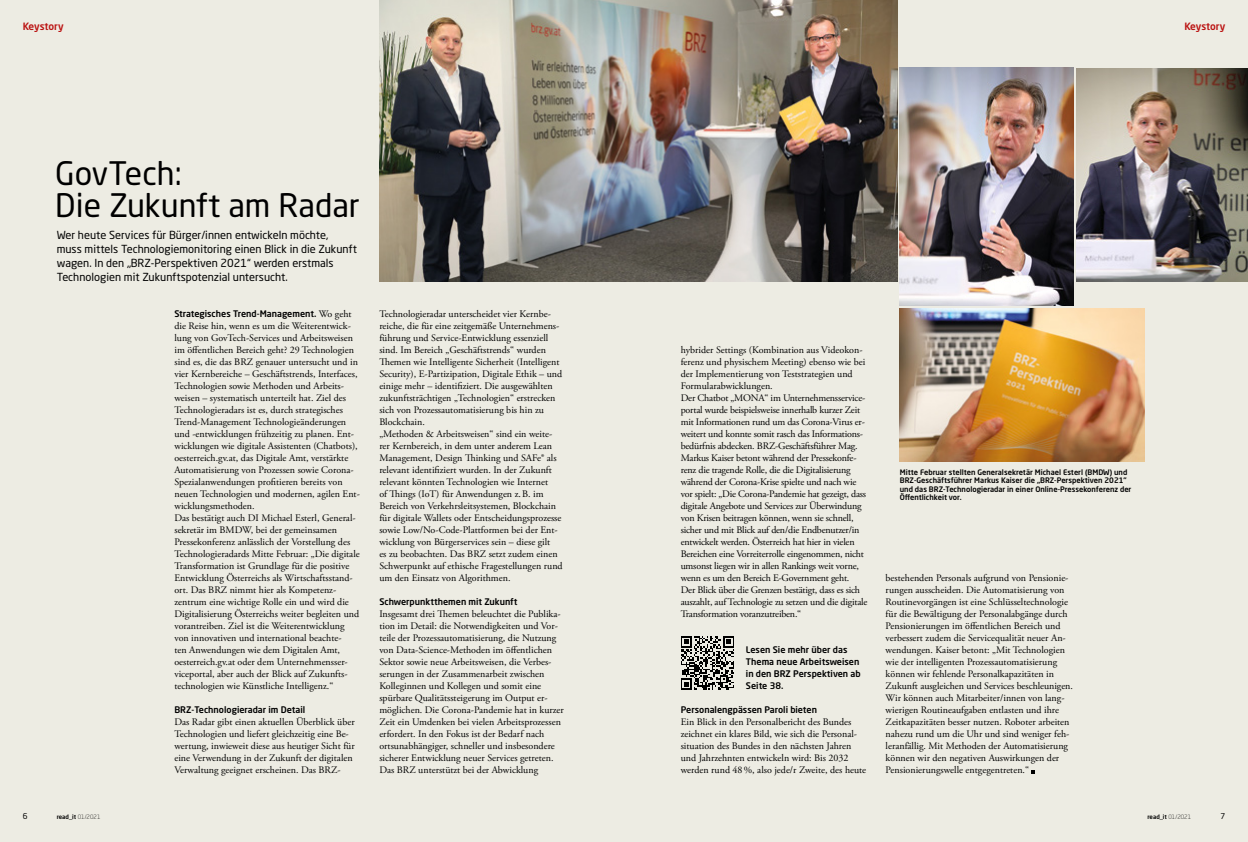
<style>
.page{position:relative;width:1248px;height:842px;background:#fff}
.page>*{position:absolute;margin:0;border:0;box-sizing:border-box;transform-origin:0 0}
.headline_1{font:32px/32px "Neo Sans Pro";color:#000}
.vorspann{font:11px/14px "Neo Sans Pro";color:#000}
.fliesstext{font:10px/12px "Adobe Garamond Pro";color:#000}
.fliesstext-2{font:10px/12px "Adobe Garamond Pro";letter-spacing:-.02em;color:#000}
.rubriktitel{font:500 10px "Neo Sans Pro";letter-spacing:-.01em;color:#ba1110}
.fliesstext-3{font:500 9px/12px "Neo Sans Pro";color:#000}
.t1{font:8px "Neo Sans Pro";color:#000}
.bildtext{font:500 7.5px/8.5px "Neo Sans Pro";color:#000}
.t2{font:500 6px "Neo Sans Pro";color:#000}
.s1{font-family:"Adobe Garamond Pro";font-weight:400;font-size:10px}
.s2{font-weight:300}
</style>
<div class="page">
<div style="left:0;top:0;width:624px;height:842px;background:#edece3"></div>
<div style="left:624px;top:0;width:623px;height:842px;background:#edece3"></div>
<img style="left:379px;top:0;width:517px;height:281px">
<img style="left:899px;top:68px;width:174px;height:238px">
<img style="left:1076px;top:68px;width:171px;height:213px">
<img style="left:899px;top:308px;width:245px;height:153px">
<img style="left:681px;top:636px;width:53px;height:53px">
<p class="rubriktitel" style="left:23px;top:20px;width:42px">Keystory</p>
<p class="rubriktitel" style="left:1184px;top:20px;width:42px">Keystory</p>
<h1 class="headline_1" style="left:55px;top:157px;width:306px">GovTech:<br>Die Zukunft am Radar</h1>
<h2 class="vorspann" style="left:57px;top:228px;width:302px">Wer heute Services für Bürger/innen entwickeln möchte,<br>muss mittels Technologiemonitoring einen Blick in die Zukunft wagen. In den „BRZ-Perspektiven 2021“ werden erstmals Technologien mit Zukunftspotenzial untersucht.</h2>
<p class="fliesstext-3" style="left:174px;top:308px;width:179px">Strategisches Trend-Management. <span class="s1">Wo geht</span></p>
<p class="fliesstext" style="left:174px;top:320px;width:187px">die Reise hin, wenn es um die Weiterentwick&shy;lung von GovTech-Services und Arbeitsweisen im öffentlichen Bereich geht? 29 Technologien sind es, die das BRZ genauer untersucht und in vier Kernbereiche – Geschäftstrends, Interfaces, Technologien sowie Methoden und Arbeits&shy;weisen – systematisch unterteilt hat. Ziel des Technologieradars ist es, durch strategisches Trend-Management Technologieänderungen und -entwicklungen frühzeitig zu planen. Ent&shy;wicklungen wie digitale Assistenten (Chatbots), oesterreich.gv.at, das Digitale Amt, verstärkte Automatisierung von Prozessen sowie Corona-Spezialanwendungen profitieren bereits von neuen Technologien und modernen, agilen Ent&shy;wicklungsmethoden.<br>Das bestätigt auch DI Michael Esterl, General&shy;sekretär im BMDW, bei der gemeinsamen Pressekonferenz anlässlich der Vorstellung des Technologieradards Mitte Februar: „Die digitale Transformation ist Grundlage für die positive Entwicklung Österreichs als Wirtschaftsstand&shy;ort. Das BRZ nimmt hier als Kompetenz&shy;zentrum eine wichtige Rolle ein und wird die Digitalisierung Österreichs weiter begleiten und vorantreiben. Ziel ist die Weiterentwicklung von innovativen und international beachte-<br>ten Anwendungen wie dem Digitalen Amt, oesterreich.gv.at oder dem Unternehmensser&shy;viceportal, aber auch der Blick auf Zukunfts&shy;technologien wie Künstliche Intelligenz.“</p>
<p class="fliesstext-3" style="left:174px;top:704px;width:132px">BRZ-Technologieradar im Detail</p>
<p class="fliesstext" style="left:174px;top:716px;width:182px">Das Radar gibt einen aktuellen Überblick über Technologien und liefert gleichzeitig eine Be&shy;wertung, inwieweit diese aus heutiger Sicht für eine Verwendung in der Zukunft der digitalen Verwaltung geeignet erscheinen. Das BRZ-</p>
<p class="fliesstext" style="left:379px;top:308px;width:185px">Technologieradar unterscheidet vier Kernbe&shy;reiche, die für eine zeitgemäße Unternehmens&shy;führung und Service-Entwicklung essenziell sind. Im Bereich „Geschäftstrends“ wurden Themen wie Intelligente Sicherheit (Intelligent Security), E-Partizipation, Digitale Ethik – und einige mehr – identifiziert. Die ausgewählten zukunftsträchtigen „Technologien“ erstrecken sich von Prozessautomatisierung bis hin zu Blockchain.<br>„Methoden &amp; Arbeitsweisen“ sind ein weite&shy;rer Kernbereich, in dem unter anderem Lean Management, Design Thinking und SAFe® als relevant identifiziert wurden. In der Zukunft relevant könnten Technologien wie Internet<br>of Things (IoT) für Anwendungen z.B. im Bereich von Verkehrsleitsystemen, Blockchain für digitale Wallets oder Entscheidungsprozesse sowie Low/No-Code-Plattformen bei der Ent&shy;wicklung von Bürgerservices sein – diese gilt<br>es zu beobachten. Das BRZ setzt zudem einen Schwerpunkt auf ethische Fragestellungen rund um den Einsatz von Algorithmen.</p>
<p class="fliesstext-3" style="left:379px;top:596px;width:139px">Schwerpunktthemen mit Zukunft</p>
<p class="fliesstext" style="left:379px;top:608px;width:186px">Insgesamt drei Themen beleuchtet die Publika&shy;tion im Detail: die Notwendigkeiten und Vor&shy;teile der Prozessautomatisierung, die Nutzung von Data-Science-Methoden im öffentlichen Sektor sowie neue Arbeitsweisen, die Verbes&shy;serungen in der Zusammenarbeit zwischen Kolleginnen und Kollegen und somit eine spürbare Qualitätssteigerung im Output er&shy;möglichen. Die Corona-Pandemie hat in kurzer Zeit ein Umdenken bei vielen Arbeitsprozessen erfordert. In den Fokus ist der Bedarf nach ortsunabhängiger, schneller und insbesondere sicherer Entwicklung neuer Services getreten.<br>Das BRZ unterstützt bei der Abwicklung</p>
<p class="fliesstext-2" style="left:680px;top:344px;width:188px">hybrider Settings (Kombination aus Videokon&shy;ferenz und physischem Meeting) ebenso wie bei der Implementierung von Teststrategien und Formularabwicklungen.<br>Der Chatbot „MONA“ im Unternehmensservice&shy;portal wurde beispielsweise innerhalb kurzer Zeit mit Informationen rund um das Corona-Virus er&shy;weitert und konnte somit rasch das Informations&shy;bedürfnis abdecken. BRZ-Geschäftsführer Mag.<br>Markus Kaiser betont während der Pressekonfe&shy;renz die tragende Rolle, die die Digitalisierung während der Corona-Krise spielte und nach wie vor spielt: „Die Corona-Pandemie hat gezeigt, dass digitale Angebote und Services zur Überwindung von Krisen beitragen können, wenn sie schnell, sicher und mit Blick auf den/die Endbenutzer/in entwickelt werden. Österreich hat hier in vielen Bereichen eine Vorreiterrolle eingenommen, nicht umsonst liegen wir in allen Rankings weit vorne, wenn es um den Bereich E-Government geht.<br>Der Blick über die Grenzen bestätigt, dass es sich auszahlt, auf Technologie zu setzen und die digitale Transformation voranzutreiben.“</p>
<p class="fliesstext-3" style="left:746px;top:644px;width:116px">Lesen Sie mehr über das<br>Thema neue Arbeitsweisen in den BRZ Perspektiven ab<br>Seite 38.</p>
<p class="fliesstext-3" style="left:680px;top:704px;width:138px">Personalengpässen Paroli bieten</p>
<p class="fliesstext" style="left:680px;top:716px;width:187px">Ein Blick in den Personalbericht des Bundes zeichnet ein klares Bild, wie sich die Personal&shy;situation des Bundes in den nächsten Jahren und Jahrzehnten entwickeln wird: Bis 2032 werden rund 48%, also jede/r Zweite, des heute</p>
<p class="bildtext" style="left:899px;top:467px;width:233px">Mitte Februar stellten Generalsekretär Michael Esterl (BMDW) und BRZ-Geschäftsführer Markus Kaiser die „BRZ-Perspektiven 2021“ und das BRZ-Technologieradar in einer Online-Pressekonferenz der Öffentlichkeit vor.</p>
<p class="fliesstext" style="left:885px;top:572px;width:189px">bestehenden Personals aufgrund von Pensionie&shy;rungen ausscheiden. Die Automatisierung von Routinevorgängen ist eine Schlüsseltechnologie für die Bewältigung der Personalabgänge durch Pensionierungen im öffentlichen Bereich und verbessert zudem die Servicequalität neuer An&shy;wendungen. Kaiser betont: „Mit Technologien wie der intelligenten Prozessautomatisierung können wir fehlende Personalkapazitäten in Zukunft ausgleichen und Services beschleunigen.<br>Wir können auch Mitarbeiter/innen von lang&shy;wierigen Routineaufgaben entlasten und ihre Zeitkapazitäten besser nutzen. Roboter arbeiten nahezu rund um die Uhr und sind weniger feh&shy;leranfällig. Mit Methoden der Automatisierung können wir den negativen Auswirkungen der Pensionierungswelle entgegentreten.“</p>
<p class="t1" style="left:23px;top:811px;width:6px">6</p>
<p class="t2" style="left:57px;top:813px;width:45px">read_it <span class="s2">01/2021</span></p>
<p class="t2" style="left:1147px;top:813px;width:45px">read_it <span class="s2">01/2021</span></p>
<p class="t1" style="left:1220px;top:811px;width:6px">7</p>
</div>
